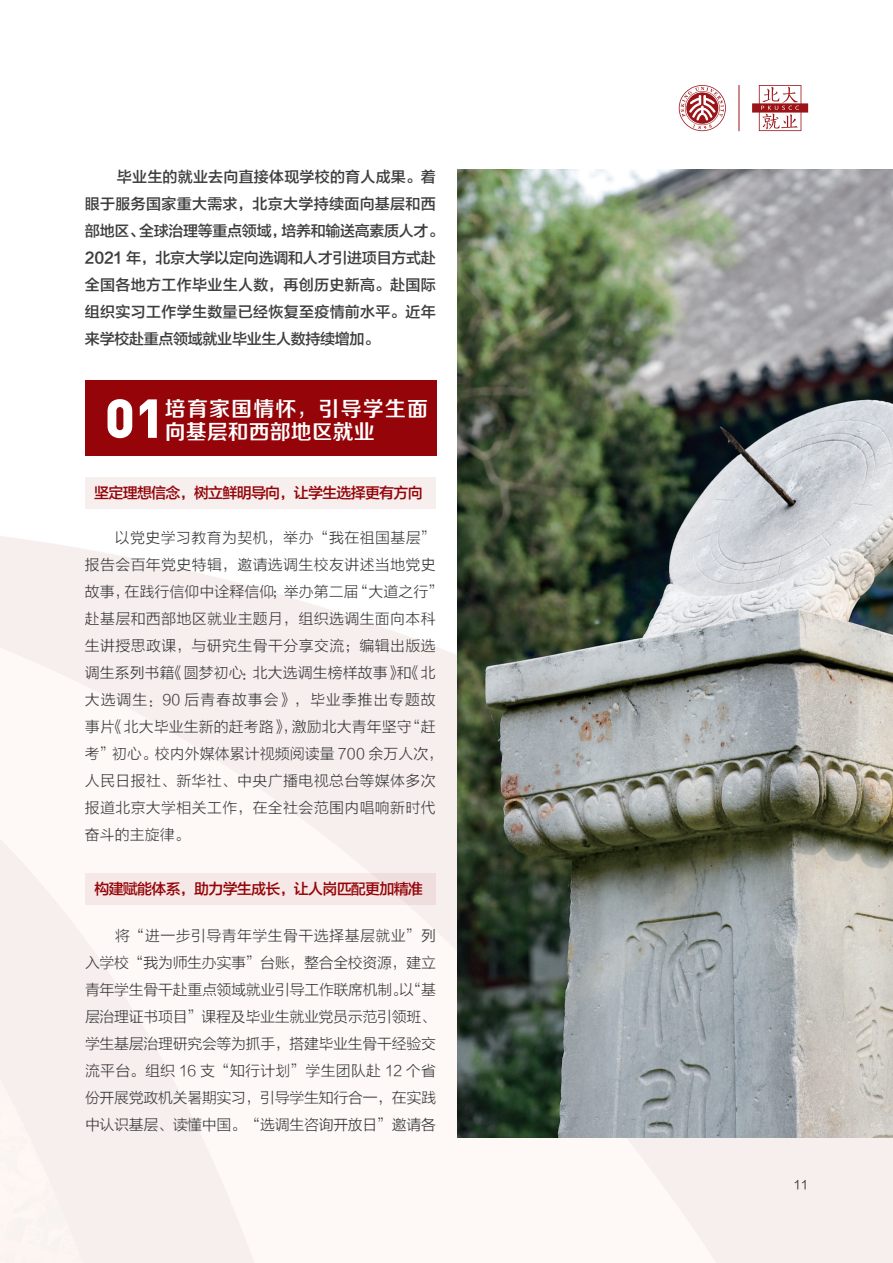
<style>
.page{position:relative;width:893px;height:1263px;background:#fff}
.page>*{position:absolute;margin:0;border:0;box-sizing:border-box;transform-origin:0 0}
.t1{font:900 54px "DIN";color:#fff}
.t2{font:21px "FZZZHONGJW GB1 0";letter-spacing:.055em;color:#fff}
.t3{font:21px "FZZZHONGJW GB1 0";color:#fff}
.t4{font:15px/27px "FZLTXHK";letter-spacing:.02em;color:#3e3e3f}
.t5{font:15px/27px "FZLTZHK GBK1 0";letter-spacing:.015em;color:#3e3e3f}
.t6{font:15px "FZLTZHK GBK1 0";letter-spacing:-.05em;color:#940408}
.t7{font:12px "FZLTHJW GB1 0";color:#3e3e3f}
</style>
<div class="page">
<img style="left:0;top:85px;width:893px;height:1178px">
<div style="left:85px;top:477px;width:351px;height:32px;background:#f7eeee"></div>
<div style="left:85px;top:873px;width:351px;height:32px;background:#f6e8e7"></div>
<div style="left:85px;top:380px;width:351px;height:76px;background:#940408"></div>
<img style="left:457px;top:170px;width:436px;height:967px">
<p class="t5" style="left:85px;top:164px;width:360px;text-indent:32px">毕业生的就业去向直接体现学校的育人成果。着眼于服务国家重大需求，北京大学持续面向基层和西部地区、全球治理等重点领域，培养和输送高素质人才。<br>2021 年，北京大学以定向选调和人才引进项目方式赴全国各地方工作毕业生人数，再创历史新高。赴国际组织实习工作学生数量已经恢复至疫情前水平。近年来学校赴重点领域就业毕业生人数持续增加。</p>
<h1 class="t1" style="left:105px;top:382px;width:62px">01</h1>
<h2 class="t2" style="left:165px;top:398px;width:265px">培育家国情怀，引导学生面</h2>
<h2 class="t3" style="left:165px;top:420px;width:211px">向基层和西部地区就业</h2>
<p class="t6" style="left:94px;top:485px;width:330px">坚定理想信念，树立鲜明导向，让学生选择更有方向</p>
<p class="t4" style="left:85px;top:525px;width:360px;text-indent:30px">以党史学习教育为契机，举办“我在祖国基层”报告会百年党史特辑，邀请选调生校友讲述当地党史故事，在践行信仰中诠释信仰；举办第二届“大道之行”赴基层和西部地区就业主题月，组织选调生面向本科生讲授思政课，与研究生骨干分享交流；编辑出版选调生系列书籍《圆梦初心：北大选调生榜样故事》和《北大选调生：90 后青春故事会》，毕业季推出专题故事片《北大毕业生新的赶考路》，激励北大青年坚守“赶考”初心。校内外媒体累计视频阅读量 700 余万人次，人民日报社、新华社、中央广播电视总台等媒体多次报道北京大学相关工作，在全社会范围内唱响新时代奋斗的主旋律。</p>
<p class="t6" style="left:94px;top:881px;width:330px">构建赋能体系，助力学生成长，让人岗匹配更加精准</p>
<p class="t4" style="left:85px;top:923px;width:353px;text-align:justify;text-indent:30px">将“进一步引导青年学生骨干选择基层就业”列入学校“我为师生办实事”台账，整合全校资源，建立青年学生骨干赴重点领域就业引导工作联席机制。以“基层治理证书项目”课程及毕业生就业党员示范引领班、学生基层治理研究会等为抓手，搭建毕业生骨干经验交流平台。组织 16 支“知行计划”学生团队赴 12 个省份开展党政机关暑期实习，引导学生知行合一，在实践中认识基层、读懂中国。“选调生咨询开放日”邀请各</p>
<p class="t7" style="left:793px;top:1178px;width:16px">11</p>
</div>
